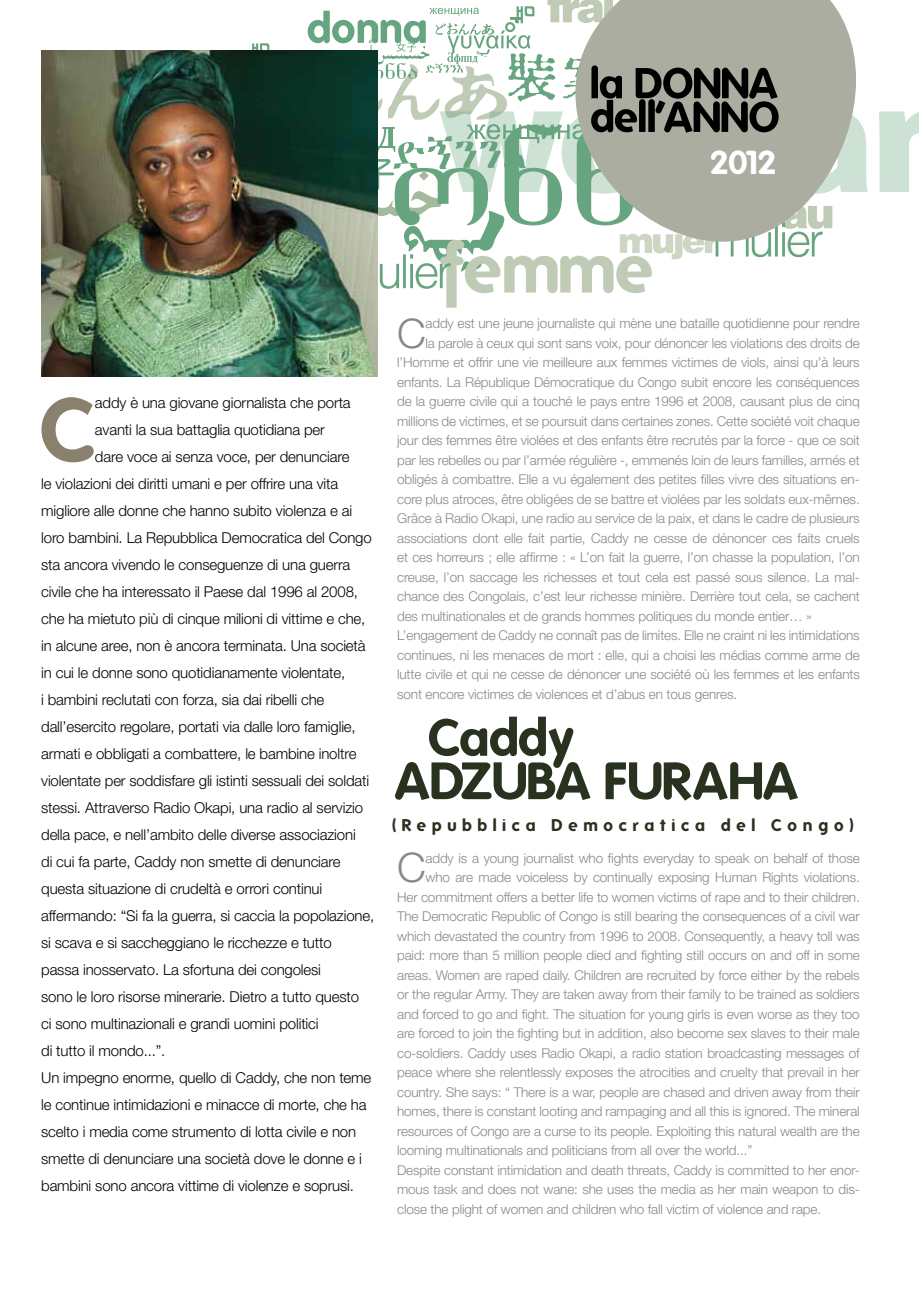
<style>
.page{position:relative;width:919px;height:1289px;background:#fff}
.page>*{position:absolute;margin:0;border:0;box-sizing:border-box;transform-origin:0 0}
.t1{font:700 88.65px "Folks";color:#8a806e}
.t2{font:700 51px/43.5px "Folks";letter-spacing:-.005em;color:#28321f}
.t3{font:300 40.8px "Helvetica Neue";color:#87888a}
.t4{font:700 32.4px "Folks";color:#fff}
.t5{font:700 16.5px "Folks";letter-spacing:.35em;color:#28321f}
.t6{font:300 15px "Helvetica Neue";letter-spacing:-.01em;color:#000}
.t7{font:300 13.5px "Helvetica Neue";letter-spacing:-.01em;color:#87888a}
</style>
<div class="page">
<img style="left:41px;top:51px;width:336px;height:325px">
<img style="left:64px;top:0;width:854px;height:308px">
<h3 class="t4" style="left:711px;top:144px;width:67px">2012</h3>
<h1 class="t1" style="left:41px;top:378px;width:56px">C</h1>
<p class="t6" style="left:95px;top:393px;width:257px">addy è una giovane giornalista che porta</p>
<p class="t6" style="left:95px;top:420px;width:231px">avanti la sua battaglia quotidiana per</p>
<p class="t6" style="left:95px;top:447px;width:256px">dare voce ai senza voce, per denunciare</p>
<p class="t6" style="left:41px;top:474px;width:298px">le violazioni dei diritti umani e per offrire una vita</p>
<p class="t6" style="left:41px;top:501px;width:312px">migliore alle donne che hanno subito violenza e ai</p>
<p class="t6" style="left:41px;top:528px;width:332px">loro bambini. La Repubblica Democratica del Congo</p>
<p class="t6" style="left:41px;top:555px;width:311px">sta ancora vivendo le conseguenze di una guerra</p>
<p class="t6" style="left:41px;top:582px;width:318px">civile che ha interessato il Paese dal 1996 al 2008,</p>
<p class="t6" style="left:41px;top:609px;width:326px">che ha mietuto più di cinque milioni di vittime e che,</p>
<p class="t6" style="left:41px;top:636px;width:326px">in alcune aree, non è ancora terminata. Una società</p>
<p class="t6" style="left:41px;top:663px;width:305px">in cui le donne sono quotidianamente violentate,</p>
<p class="t6" style="left:41px;top:690px;width:285px">i bambini reclutati con forza, sia dai ribelli che</p>
<p class="t6" style="left:41px;top:717px;width:316px">dall’esercito regolare, portati via dalle loro famiglie,</p>
<p class="t6" style="left:41px;top:744px;width:317px">armati e obbligati a combattere, le bambine inoltre</p>
<p class="t6" style="left:41px;top:771px;width:329px">violentate per soddisfare gli istinti sessuali dei soldati</p>
<p class="t6" style="left:41px;top:798px;width:323px">stessi. Attraverso Radio Okapi, una radio al servizio</p>
<p class="t6" style="left:41px;top:825px;width:316px">della pace, e nell’ambito delle diverse associazioni</p>
<p class="t6" style="left:41px;top:852px;width:301px">di cui fa parte, Caddy non smette di denunciare</p>
<p class="t6" style="left:41px;top:879px;width:282px">questa situazione di crudeltà e orrori continui</p>
<p class="t6" style="left:41px;top:906px;width:334px">affermando: “Si fa la guerra, si caccia la popolazione,</p>
<p class="t6" style="left:41px;top:933px;width:292px">si scava e si saccheggiano le ricchezze e tutto</p>
<p class="t6" style="left:41px;top:960px;width:281px">passa inosservato. La sfortuna dei congolesi</p>
<p class="t6" style="left:41px;top:987px;width:319px">sono le loro risorse minerarie. Dietro a tutto questo</p>
<p class="t6" style="left:41px;top:1014px;width:279px">ci sono multinazionali e grandi uomini politici</p>
<p class="t6" style="left:41px;top:1041px;width:126px">di tutto il mondo...”.</p>
<p class="t6" style="left:41px;top:1068px;width:331px">Un impegno enorme, quello di Caddy, che non teme</p>
<p class="t6" style="left:41px;top:1095px;width:327px">le continue intimidazioni e minacce di morte, che ha</p>
<p class="t6" style="left:41px;top:1122px;width:316px">scelto i media come strumento di lotta civile e non</p>
<p class="t6" style="left:41px;top:1149px;width:322px">smette di denunciare una società dove le donne e i</p>
<p class="t6" style="left:41px;top:1176px;width:314px">bambini sono ancora vittime di violenze e soprusi.</p>
<h3 class="t3" style="left:397px;top:308px;width:30px">C</h3>
<p class="t7" style="left:425px;top:315px;width:435px">addy est une jeune journaliste qui mène une bataille quotidienne pour rendre</p>
<p class="t7" style="left:425px;top:335px;width:435px">la parole à ceux qui sont sans voix, pour dénoncer les violations des droits de</p>
<p class="t7" style="left:397px;top:354px;width:464px">l’Homme et offrir une vie meilleure aux femmes victimes de viols, ainsi qu’à leurs</p>
<p class="t7" style="left:397px;top:374px;width:464px">enfants. La République Démocratique du Congo subit encore les conséquences</p>
<p class="t7" style="left:397px;top:393px;width:464px">de la guerre civile qui a touché le pays entre 1996 et 2008, causant plus de cinq</p>
<p class="t7" style="left:397px;top:413px;width:464px">millions de victimes, et se poursuit dans certaines zones. Cette société voit chaque</p>
<p class="t7" style="left:397px;top:432px;width:464px">jour des femmes être violées et des enfants être recrutés par la force - que ce soit</p>
<p class="t7" style="left:397px;top:452px;width:464px">par les rebelles ou par l’armée régulière -, emmenés loin de leurs familles, armés et</p>
<p class="t7" style="left:397px;top:471px;width:464px">obligés à combattre. Elle a vu également des petites filles vivre des situations en-</p>
<p class="t7" style="left:397px;top:491px;width:464px">core plus atroces, être obligées de se battre et violées par les soldats eux-mêmes.</p>
<p class="t7" style="left:397px;top:510px;width:464px">Grâce à Radio Okapi, une radio au service de la paix, et dans le cadre de plusieurs</p>
<p class="t7" style="left:397px;top:530px;width:464px">associations dont elle fait partie, Caddy ne cesse de dénoncer ces faits cruels</p>
<p class="t7" style="left:397px;top:549px;width:464px">et ces horreurs ; elle affirme : « L’on fait la guerre, l’on chasse la population, l’on</p>
<p class="t7" style="left:397px;top:568px;width:464px">creuse, l’on saccage les richesses et tout cela est passé sous silence. La mal-</p>
<p class="t7" style="left:397px;top:588px;width:464px">chance des Congolais, c’est leur richesse minière. Derrière tout cela, se cachent</p>
<p class="t7" style="left:397px;top:607px;width:416px">des multinationales et de grands hommes politiques du monde entier… »</p>
<p class="t7" style="left:397px;top:627px;width:464px">L’engagement de Caddy ne connaît pas de limites. Elle ne craint ni les intimidations</p>
<p class="t7" style="left:397px;top:646px;width:464px">continues, ni les menaces de mort : elle, qui a choisi les médias comme arme de</p>
<p class="t7" style="left:397px;top:666px;width:464px">lutte civile et qui ne cesse de dénoncer une société où les femmes et les enfants</p>
<p class="t7" style="left:397px;top:685px;width:341px">sont encore victimes de violences et d’abus en tous genres.</p>
<h2 class="t2" style="left:396px;top:716px;width:403px;text-indent:33px">Caddy<br>ADZUBA FURAHA</h2>
<p class="t5" style="left:392px;top:815px;width:462px">(Repubblica Democratica del Congo)</p>
<h3 class="t3" style="left:397px;top:842px;width:30px">C</h3>
<p class="t7" style="left:425px;top:849px;width:435px">addy is a young journalist who fights everyday to speak on behalf of those</p>
<p class="t7" style="left:425px;top:869px;width:436px">who are made voiceless by continually exposing Human Rights violations.</p>
<p class="t7" style="left:397px;top:888px;width:464px">Her commitment offers a better life to women victims of rape and to their children.</p>
<p class="t7" style="left:397px;top:908px;width:464px">The Democratic Republic of Congo is still bearing the consequences of a civil war</p>
<p class="t7" style="left:397px;top:927px;width:464px">which devastated the country from 1996 to 2008. Consequently, a heavy toll was</p>
<p class="t7" style="left:397px;top:947px;width:464px">paid: more than 5 million people died and fighting still occurs on and off in some</p>
<p class="t7" style="left:397px;top:966px;width:464px">areas. Women are raped daily. Children are recruited by force either by the rebels</p>
<p class="t7" style="left:397px;top:986px;width:464px">or the regular Army. They are taken away from their family to be trained as soldiers</p>
<p class="t7" style="left:397px;top:1005px;width:464px">and forced to go and fight. The situation for young girls is even worse as they too</p>
<p class="t7" style="left:397px;top:1025px;width:464px">are forced to join the fighting but in addition, also become sex slaves to their male</p>
<p class="t7" style="left:397px;top:1044px;width:464px">co-soldiers. Caddy uses Radio Okapi, a radio station broadcasting messages of</p>
<p class="t7" style="left:397px;top:1064px;width:464px">peace where she relentlessly exposes the atrocities and cruelty that prevail in her</p>
<p class="t7" style="left:397px;top:1083px;width:464px">country. She says: “ There is a war, people are chased and driven away from their</p>
<p class="t7" style="left:397px;top:1102px;width:464px">homes, there is constant looting and rampaging and all this is ignored. The mineral</p>
<p class="t7" style="left:397px;top:1122px;width:464px">resources of Congo are a curse to its people. Exploiting this natural wealth are the</p>
<p class="t7" style="left:397px;top:1141px;width:357px">looming multinationals and politicians from all over the world...”</p>
<p class="t7" style="left:397px;top:1161px;width:464px">Despite constant intimidation and death threats, Caddy is committed to her enor-</p>
<p class="t7" style="left:397px;top:1180px;width:464px">mous task and does not wane: she uses the media as her main weapon to dis-</p>
<p class="t7" style="left:397px;top:1200px;width:425px">close the plight of women and children who fall victim of violence and rape.</p>
</div>
